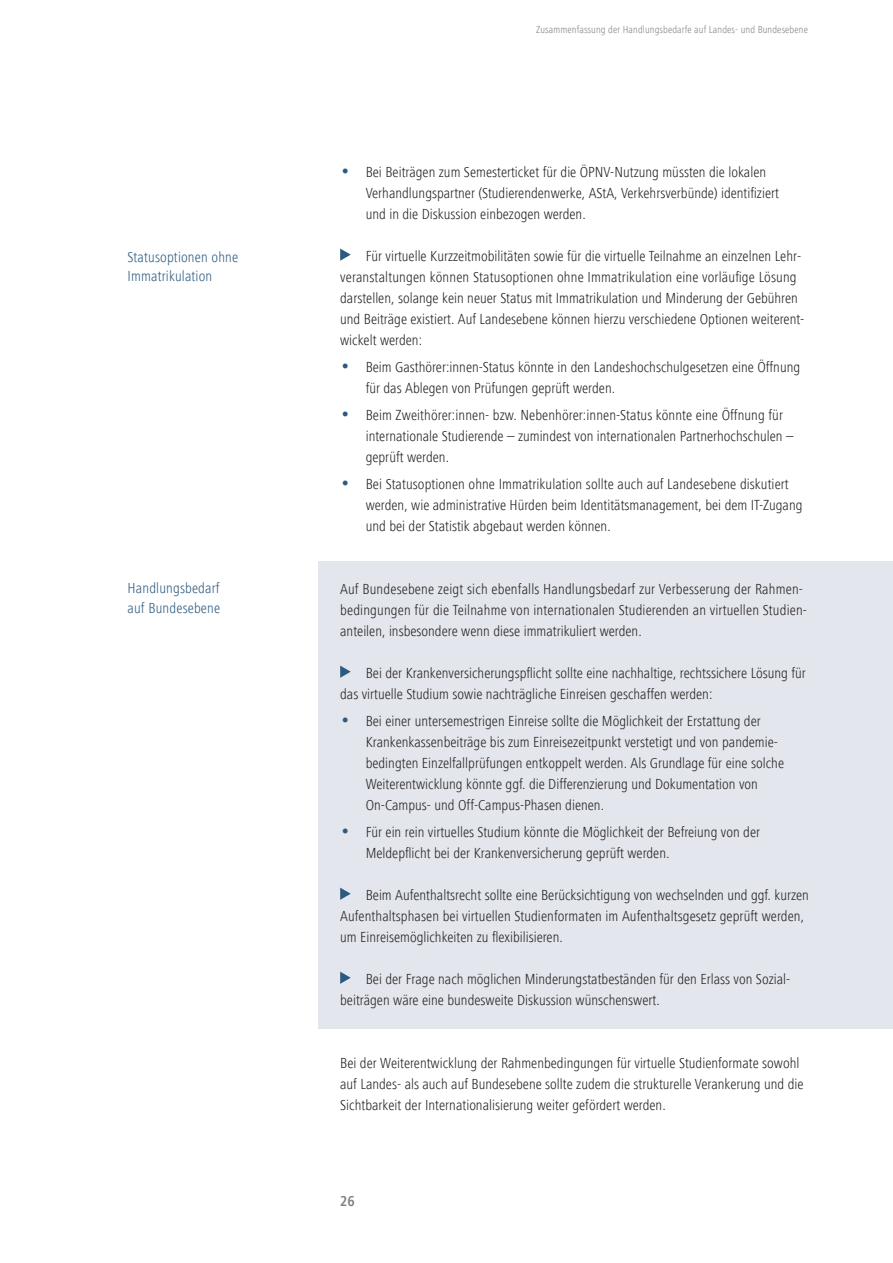
<style>
.page{position:relative;width:893px;height:1263px;background:#fff}
.page>*{position:absolute;margin:0;border:0;box-sizing:border-box;transform-origin:0 0}
.t1{font:300 condensed 15px/21px "Frutiger Next LT";color:#231f20}
.t2{font:300 condensed 15px "Frutiger Next LT";letter-spacing:.01em;color:#2d5a80}
.t3{font:700 condensed 15px "Frutiger Next LT";color:#808285}
.t4{font:300 condensed 10.5px "Frutiger Next LT";letter-spacing:.01em;color:#808285}
.s1{font-size:22.5px;color:#2d5a80}
</style>
<div class="page">
<div style="left:319px;top:561px;width:574px;height:468px;background:#e3e6ec"></div>
<svg style="left:340px;top:249px;width:11px;height:12px"></svg>
<svg style="left:340px;top:666px;width:11px;height:12px"></svg>
<svg style="left:340px;top:888px;width:11px;height:12px"></svg>
<svg style="left:340px;top:972px;width:11px;height:12px"></svg>
<p class="t2" style="left:128px;top:248px;width:112px">Statusoptionen ohne</p>
<p class="t2" style="left:128px;top:268px;width:86px">Immatrikulation</p>
<p class="t2" style="left:128px;top:580px;width:94px">Handlungsbedarf</p>
<p class="t2" style="left:128px;top:600px;width:94px">auf Bundesebene</p>
<p class="t4" style="left:536px;top:24px;width:273px">Zusammenfassung der Handlungsbedarfe auf Landes- und Bundesebene</p>
<p class="t1" style="left:366px;top:161px;width:415px;text-indent:-26px"><span class="s1">•</span> Bei Beiträgen zum Semesterticket für die ÖPNV-Nutzung müssten die lokalen<br>Verhandlungspartner (Studierendenwerke, AStA, Verkehrsverbünde) identifiziert und in die Diskussion einbezogen werden.</p>
<p class="t1" style="left:366px;top:245px;width:437px">Für virtuelle Kurzzeitmobilitäten sowie für die virtuelle Teilnahme an einzelnen Lehr-</p>
<p class="t1" style="left:340px;top:266px;width:466px">veranstaltungen können Statusoptionen ohne Immatrikulation eine vorläufige Lösung darstellen, solange kein neuer Status mit Immatrikulation und Minderung der Gebühren und Beiträge existiert. Auf Landesebene können hierzu verschiedene Optionen weiterent&shy;wickelt werden:</p>
<p class="t1" style="left:366px;top:356px;width:436px;text-indent:-26px"><span class="s1">•</span> Beim Gasthörer:innen-Status könnte in den Landeshochschulgesetzen eine Öffnung für das Ablegen von Prüfungen geprüft werden.</p>
<p class="t1" style="left:366px;top:404px;width:429px;text-indent:-26px"><span class="s1">•</span> Beim Zweithörer:innen- bzw. Nebenhörer:innen-Status könnte eine Öffnung für internationale Studierende – zumindest von internationalen Partnerhochschulen – geprüft werden.</p>
<p class="t1" style="left:366px;top:473px;width:438px;text-indent:-26px"><span class="s1">•</span> Bei Statusoptionen ohne Immatrikulation sollte auch auf Landesebene diskutiert werden, wie administrative Hürden beim Identitätsmanagement, bei dem IT-Zugang und bei der Statistik abgebaut werden können.</p>
<p class="t1" style="left:340px;top:578px;width:464px">Auf Bundesebene zeigt sich ebenfalls Handlungsbedarf zur Verbesserung der Rahmen-</p>
<p class="t1" style="left:340px;top:599px;width:468px">bedingungen für die Teilnahme von internationalen Studierenden an virtuellen Studien-</p>
<p class="t1" style="left:340px;top:620px;width:303px">anteilen, insbesondere wenn diese immatrikuliert werden.</p>
<p class="t1" style="left:340px;top:662px;width:467px;text-indent:26px">Bei der Krankenversicherungspflicht sollte eine nachhaltige, rechtssichere Lösung für das virtuelle Studium sowie nachträgliche Einreisen geschaffen werden:</p>
<p class="t1" style="left:366px;top:710px;width:414px;text-indent:-26px"><span class="s1">•</span> Bei einer untersemestrigen Einreise sollte die Möglichkeit der Erstattung der<br>Krankenkassenbeiträge bis zum Einreisezeitpunkt verstetigt und von pandemie-</p>
<p class="t1" style="left:366px;top:752px;width:420px">bedingten Einzelfallprüfungen entkoppelt werden. Als Grundlage für eine solche<br>Weiterentwicklung könnte ggf. die Differenzierung und Dokumentation von</p>
<p class="t1" style="left:366px;top:794px;width:240px">On-Campus- und Off-Campus-Phasen dienen.</p>
<p class="t1" style="left:366px;top:821px;width:396px;text-indent:-26px"><span class="s1">•</span> Für ein rein virtuelles Studium könnte die Möglichkeit der Befreiung von der<br>Meldepflicht bei der Krankenversicherung geprüft werden.</p>
<p class="t1" style="left:340px;top:884px;width:470px;text-indent:26px">Beim Aufenthaltsrecht sollte eine Berücksichtigung von wechselnden und ggf. kurzen<br>Aufenthaltsphasen bei virtuellen Studienformaten im Aufenthaltsgesetz geprüft werden, um Einreisemöglichkeiten zu flexibilisieren.</p>
<p class="t1" style="left:366px;top:968px;width:426px">Bei der Frage nach möglichen Minderungstatbeständen für den Erlass von Sozial-</p>
<p class="t1" style="left:340px;top:989px;width:321px">beiträgen wäre eine bundesweite Diskussion wünschenswert.</p>
<p class="t1" style="left:340px;top:1052px;width:465px">Bei der Weiterentwicklung der Rahmenbedingungen für virtuelle Studienformate sowohl auf Landes- als auch auf Bundesebene sollte zudem die strukturelle Verankerung und die<br>Sichtbarkeit der Internationalisierung weiter gefördert werden.</p>
<p class="t3" style="left:340px;top:1192px;width:16px">26</p>
</div>
